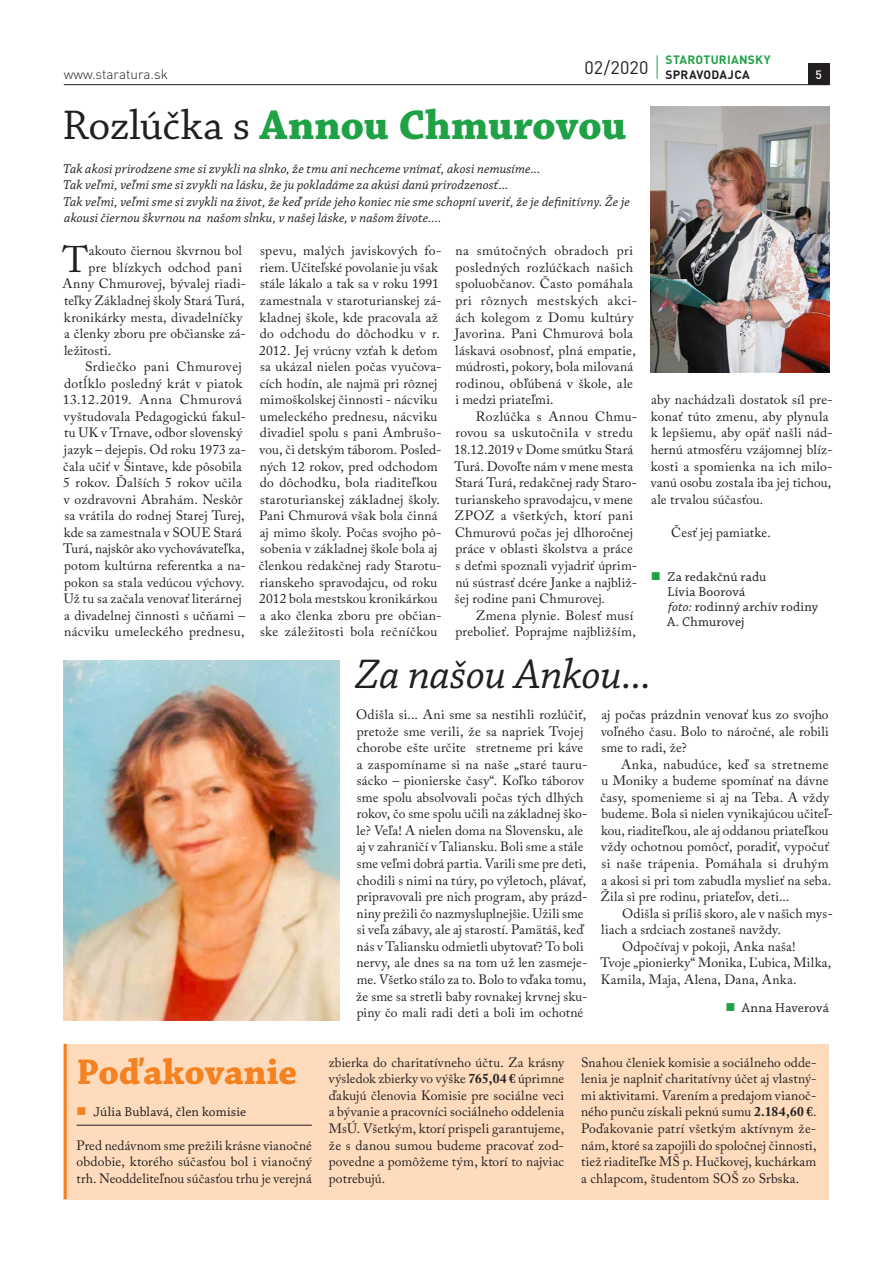
<style>
.page{position:relative;width:893px;height:1263px;background:#fff}
.page>*{position:absolute;margin:0;border:0;box-sizing:border-box;transform-origin:0 0}
.t1{font:700 43.5px "Chaparral Pro";letter-spacing:.005em;color:#1fa245}
.t2{font:italic 43.5px "Chaparral Pro";letter-spacing:-.005em;color:#231f20}
.t3{font:700 37.5px "Chaparral Pro";color:#f58220}
.t4{font:36.75px "Adobe Caslon Pro";color:#231f20}
.t5{font:18px "DIN Pro";letter-spacing:.01em;color:#231f20}
.t6{font:13.5px/16.5px "Adobe Caslon Pro";letter-spacing:.015em;color:#231f20}
.t7{font:italic 13.5px/16.5px "Chaparral Pro";letter-spacing:.01em;color:#231f20}
.t8{font:13.5px/15px "Chaparral Pro";letter-spacing:.01em;color:#231f20}
.t9{font:13.5px "Adobe Caslon Pro";letter-spacing:.035em;color:#231f20}
.t10{font:300 13.5px "DIN Pro";color:#231f20}
.t11{font:700 12px "DIN Pro";letter-spacing:.025em;color:#1fa245}
.t12{font:700 12px "DIN Pro";letter-spacing:.015em;color:#231f20}
.t13{font:500 12px "DIN Pro";color:#fff}
.s1{font-weight:400;color:#231f20}
.s2{color:#1fa245}
.s3{font-style:italic}
.s4{color:#f58220}
.s5{font-weight:700}
</style>
<div class="page">
<div style="left:808px;top:64px;width:21px;height:21px;background:#231f20"></div>
<hr style="left:64px;top:84px;width:765px;height:1px;background:#231f20">
<svg style="left:657px;top:55px;width:1px;height:24px"></svg>
<div style="left:64px;top:1044px;width:765px;height:155px;background:#fddbbc"></div>
<hr style="left:77px;top:1125px;width:235px;height:1px;background:#231f20">
<hr style="left:64px;top:1044px;width:3px;height:155px;background:#f58220">
<img style="left:651px;top:106px;width:178px;height:266px">
<img style="left:64px;top:661px;width:275px;height:359px">
<h3 class="t5" style="left:584px;top:55px;width:66px">02/2020</h3>
<p class="t11" style="left:666px;top:52px;width:107px">STAROTURIANSKY</p>
<p class="t10" style="left:64px;top:65px;width:106px">www.staratura.sk</p>
<p class="t13" style="left:815px;top:67px;width:8px">5</p>
<p class="t12" style="left:666px;top:66px;width:86px">SPRAVODAJCA</p>
<h1 class="t1" style="left:62px;top:99px;width:565px"><span class="s1">Rozlúčka s</span> Annou Chmurovou</h1>
<p class="t7" style="left:63px;top:161px;width:568px">Tak akosi prirodzene sme si zvykli na slnko, že tmu ani nechceme vnímať, akosi nemusíme...<br>Tak veľmi, veľmi sme si zvykli na lásku, že ju pokladáme za akúsi danú prirodzenosť...<br>Tak veľmi, veľmi sme si zvykli na život, že keď príde jeho koniec nie sme schopní uveriť, že je definitívny. Že je akousi čiernou škvrnou na našom slnku, v našej láske, v našom živote....</p>
<h3 class="t4" style="left:62px;top:238px;width:27px">T</h3>
<p class="t6" style="left:89px;top:242px;width:155px">akouto čiernou škvrnou bol</p>
<p class="t6" style="left:259px;top:242px;width:184px">spevu, malých javiskových fo&shy;riem. Učiteľské povolanie ju však stále lákalo a tak sa v roku 1991 zamestnala v staroturianskej zá&shy;kladnej škole, kde pracovala až do odchodu do dôchodku v r.<br>2012. Jej vrúcny vzťah k deťom sa ukázal nielen počas vyučova&shy;cích hodín, ale najmä pri rôznej mimoškolskej činnosti - nácviku umeleckého prednesu, nácviku divadiel spolu s pani Ambrušo&shy;vou, či detským táborom. Posled&shy;ných 12 rokov, pred odchodom do dôchodku, bola riaditeľkou staroturianskej základnej školy.<br>Pani Chmurová však bola činná aj mimo školy. Počas svojho pô&shy;sobenia v základnej škole bola aj členkou redakčnej rady Starotu&shy;rianskeho spravodajcu, od roku<br>2012 bola mestskou kronikárkou a ako členka zboru pre občian&shy;ske záležitosti bola rečníčkou</p>
<p class="t6" style="left:455px;top:242px;width:184px">na smútočných obradoch pri posledných rozlúčkach našich spoluobčanov. Často pomáhala pri rôznych mestských akci&shy;ách kolegom z Domu kultúry<br>Javorina. Pani Chmurová bola láskavá osobnosť, plná empatie, múdrosti, pokory, bola milovaná rodinou, obľúbená v škole, ale i medzi priateľmi.</p>
<p class="t6" style="left:89px;top:259px;width:155px">pre blízkych odchod pani</p>
<p class="t6" style="left:63px;top:276px;width:185px">Anny Chmurovej, bývalej riadi-</p>
<p class="t6" style="left:64px;top:292px;width:182px">teľky Základnej školy Stará Turá,</p>
<p class="t6" style="left:64px;top:309px;width:180px">kronikárky mesta, divadelníčky</p>
<p class="t6" style="left:64px;top:325px;width:183px">a členky zboru pre občianske zá-</p>
<p class="t6" style="left:64px;top:342px;width:49px">ležitosti.</p>
<p class="t9" style="left:85px;top:359px;width:158px">Srdiečko pani Chmurovej</p>
<p class="t6" style="left:64px;top:375px;width:179px">dotĺklo posledný krát v piatok</p>
<p class="t9" style="left:63px;top:392px;width:181px">13.12.2019. Anna Chmurová</p>
<p class="t6" style="left:64px;top:408px;width:184px">vyštudovala Pedagogickú fakul-</p>
<p class="t6" style="left:64px;top:425px;width:180px">tu UK v Trnave, odbor slovenský</p>
<p class="t6" style="left:64px;top:441px;width:183px">jazyk – dejepis. Od roku 1973 za-</p>
<p class="t6" style="left:63px;top:458px;width:180px">čala učiť v Šintave, kde pôsobila</p>
<p class="t6" style="left:63px;top:474px;width:180px">5 rokov. Ďalších 5 rokov učila</p>
<p class="t6" style="left:64px;top:491px;width:180px">v ozdravovni Abrahám. Neskôr</p>
<p class="t6" style="left:64px;top:507px;width:182px">sa vrátila do rodnej Starej Turej,</p>
<p class="t6" style="left:64px;top:524px;width:179px">kde sa zamestnala v SOUE Stará</p>
<p class="t6" style="left:63px;top:540px;width:183px">Turá, najskôr ako vychovávateľka,</p>
<p class="t6" style="left:64px;top:557px;width:183px">potom kultúrna referentka a na-</p>
<p class="t6" style="left:64px;top:574px;width:182px">pokon sa stala vedúcou výchovy.</p>
<p class="t6" style="left:64px;top:590px;width:180px">Už tu sa začala venovať literárnej</p>
<p class="t6" style="left:64px;top:607px;width:182px">a divadelnej činnosti s učňami –</p>
<p class="t6" style="left:64px;top:623px;width:182px">nácviku umeleckého prednesu,</p>
<p class="t6" style="left:454px;top:408px;width:185px;text-indent:22px">Rozlúčka s Annou Chmu&shy;rovou sa uskutočnila v stredu<br>18.12.2019 v Dome smútku Stará<br>Turá. Dovoľte nám v mene mesta<br>Stará Turá, redakčnej rady Staro&shy;turianskeho spravodajcu, v mene<br>ZPOZ a všetkých, ktorí pani<br>Chmurovú počas jej dlhoročnej práce v oblasti školstva a práce s deťmi spoznali vyjadriť úprim&shy;nú sústrasť dcére Janke a najbliž&shy;šej rodine pani Chmurovej.</p>
<p class="t6" style="left:455px;top:607px;width:182px;text-align:right">Zmena plynie. Bolesť musí prebolieť. Poprajme najbližším,</p>
<p class="t6" style="left:651px;top:391px;width:184px">aby nachádzali dostatok síl pre&shy;konať túto zmenu, aby plynula k lepšiemu, aby opäť našli nád&shy;hernú atmosféru vzájomnej blíz&shy;kosti a spomienka na ich milo&shy;vanú osobu zostala iba jej tichou, ale trvalou súčasťou.</p>
<p class="t6" style="left:671px;top:524px;width:101px">Česť jej pamiatke.</p>
<p class="t8" style="left:667px;top:570px;width:152px;text-indent:-16px"><span class="s2">■</span> Za redakčnú radu<br>Lívia Boorová<br><span class="s3">foto:</span> rodinný archív rodiny<br>A. Chmurovej</p>
<h2 class="t3" style="left:77px;top:1050px;width:222px">Poďakovanie</h2>
<p class="t8" style="left:77px;top:1105px;width:171px"><span class="s4">■</span> Júlia Bublavá, člen komisie</p>
<p class="t6" style="left:77px;top:1136px;width:237px;text-align:justify">Pred nedávnom sme prežili krásne vianočné obdobie, ktorého súčasťou bol i vianočný trh. Neoddeliteľnou súčasťou trhu je verejná</p>
<h1 class="t2" style="left:355px;top:650px;width:298px">Za našou Ankou...</h1>
<p class="t6" style="left:356px;top:706px;width:233px">Odišla si... Ani sme sa nestihli rozlúčiť, pretože sme verili, že sa napriek Tvojej chorobe ešte určite stretneme pri káve a zaspomíname si na naše „staré tauru&shy;sácko – pionierske časy“. Koľko táborov sme spolu absolvovali počas tých dlhých rokov, čo sme spolu učili na základnej ško&shy;le? Veľa! A nielen doma na Slovensku, ale aj v zahraničí v Taliansku. Boli sme a stále sme veľmi dobrá partia. Varili sme pre deti, chodili s nimi na túry, po výletoch, plávať, pripravovali pre nich program, aby prázd&shy;niny prežili čo nazmysluplnejšie. Užili sme si veľa zábavy, ale aj starostí. Pamätáš, keď nás v Taliansku odmietli ubytovať? To boli nervy, ale dnes sa na tom už len zasmeje&shy;me. Všetko stálo za to. Bolo to vďaka tomu, že sme sa stretli baby rovnakej krvnej sku&shy;piny čo mali radi deti a boli im ochotné</p>
<p class="t6" style="left:601px;top:706px;width:229px;text-align:justify">aj počas prázdnin venovať kus zo svojho voľného času. Bolo to náročné, ale robili sme to radi, že?</p>
<p class="t6" style="left:600px;top:756px;width:234px;text-indent:21px">Anka, nabudúce, keď sa stretneme u Moniky a budeme spomínať na dávne časy, spomenieme si aj na Teba. A vždy budeme. Bola si nielen vynikajúcou učiteľ&shy;kou, riaditeľkou, ale aj oddanou priateľkou vždy ochotnou pomôcť, poradiť, vypočuť si naše trápenia. Pomáhala si druhým a akosi si pri tom zabudla myslieť na seba.<br>Žila si pre rodinu, priateľov, deti...</p>
<p class="t6" style="left:622px;top:905px;width:212px">Odišla si príliš skoro, ale v našich mys-</p>
<p class="t6" style="left:601px;top:921px;width:181px">liach a srdciach zostaneš navždy.</p>
<p class="t6" style="left:622px;top:938px;width:175px">Odpočívaj v pokoji, Anka naša!</p>
<p class="t6" style="left:600px;top:954px;width:232px">Tvoje „pionierky“ Monika, Ľubica, Milka,</p>
<p class="t6" style="left:601px;top:971px;width:197px">Kamila, Maja, Alena, Dana, Anka.</p>
<p class="t8" style="left:725px;top:1000px;width:105px"><span class="s2">■</span> Anna Haverová</p>
<p class="t6" style="left:329px;top:1054px;width:237px;text-align:justify">zbierka do charitatívneho účtu. Za krásny výsledok zbierky vo výške <span class="s5">765,04 €</span> úprimne ďakujú členovia Komisie pre sociálne veci a bývanie a pracovníci sociálneho oddelenia MsÚ. Všetkým, ktorí prispeli garantujeme, že s danou sumou budeme pracovať zod&shy;povedne a pomôžeme tým, ktorí to najviac potrebujú.</p>
<p class="t6" style="left:581px;top:1054px;width:237px;text-align:justify">Snahou členiek komisie a sociálneho odde&shy;lenia je naplniť charitatívny účet aj vlastný&shy;mi aktivitami. Varením a predajom vianoč&shy;ného punču získali peknú sumu <span class="s5">2.184,60 €</span>.<br>Poďakovanie patrí všetkým aktívnym že&shy;nám, ktoré sa zapojili do spoločnej činnosti, tiež riaditeľke MŠ p. Hučkovej, kuchárkam a chlapcom, študentom SOŠ zo Srbska.</p>
</div>
